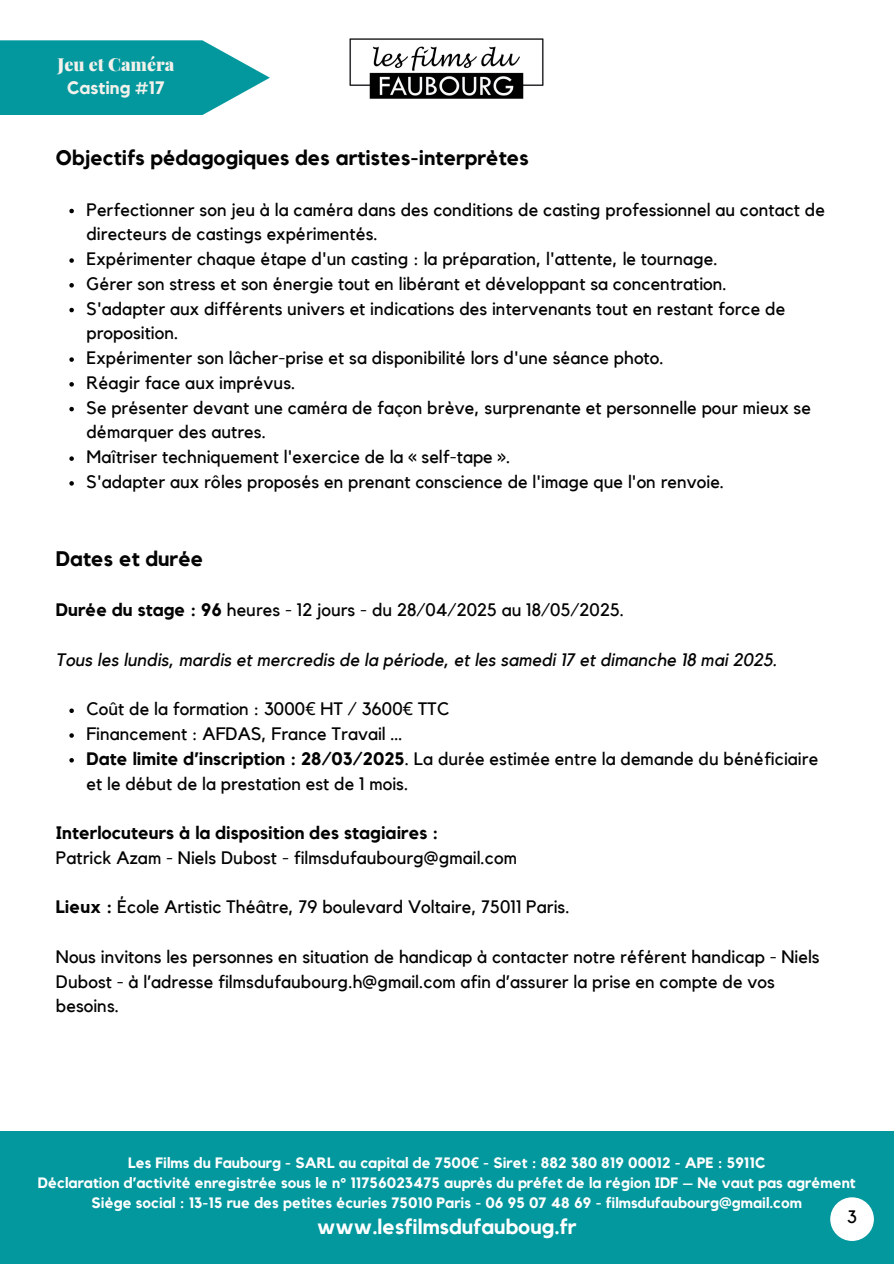
<style>
.page{position:relative;width:894px;height:1264px;background:#fff}
.page>*{position:absolute;margin:0;border:0;box-sizing:border-box;transform-origin:0 0}
.t1{font:700 21px "Kollektif";letter-spacing:.005em;color:#030303}
.t2{font:700 21px "Kollektif";letter-spacing:.005em;color:#fff}
.t3{font:18px/24.8px "Kollektif";letter-spacing:.005em;color:#030303}
.t4{font:italic 18px "Kollektif";letter-spacing:.005em;color:#030303}
.t5{font:900 18px/23.7px "Playfair Display";color:#f2f1ec;text-align:center}
.t6{font:18px "Kollektif";color:#000}
.t7{font:700 15px "Kollektif";letter-spacing:.005em;color:#fff}
.s1{font-family:"Kollektif";font-weight:700}
.s2{font-weight:700}
.s3{font-family:"Noto Sans"}
</style>
<div class="page">
<svg style="left:69px;top:209px;width:5px;height:4px"></svg>
<svg style="left:69px;top:258px;width:5px;height:5px"></svg>
<svg style="left:69px;top:283px;width:5px;height:4px"></svg>
<svg style="left:69px;top:308px;width:5px;height:4px"></svg>
<svg style="left:69px;top:357px;width:5px;height:5px"></svg>
<svg style="left:69px;top:382px;width:5px;height:4px"></svg>
<svg style="left:69px;top:407px;width:5px;height:4px"></svg>
<svg style="left:69px;top:456px;width:5px;height:5px"></svg>
<svg style="left:69px;top:481px;width:5px;height:4px"></svg>
<svg style="left:69px;top:708px;width:5px;height:5px"></svg>
<svg style="left:69px;top:733px;width:5px;height:4px"></svg>
<svg style="left:69px;top:758px;width:5px;height:4px"></svg>
<div style="left:0;top:1131px;width:893px;height:132px;background:#03989e"></div>
<div style="left:830px;top:1197px;width:43px;height:43px;background:#fff;border-radius:50%"></div>
<svg style="left:0;top:40px;width:270px;height:75px;background:#21a4a9"></svg>
<img style="left:349px;top:38px;width:195px;height:61px">
<p class="t5" style="left:57px;top:51px;width:118px">Jeu et Caméra<br><span class="s1">Casting #17</span></p>
<h2 class="t1" style="left:56px;top:148px;width:474px">Objectifs pédagogiques des artistes-interprètes</h2>
<p class="t3" style="left:86px;top:197px;width:739px">Perfectionner son jeu à la caméra dans des conditions de casting professionnel au contact de directeurs de castings expérimentés.</p>
<h1 class="t3" style="left:86px;top:247px;width:632px">Expérimenter chaque étape d'un casting : la préparation, l'attente, le tournage.</h1>
<p class="t3" style="left:86px;top:272px;width:641px">Gérer son stress et son énergie tout en libérant et développant sa concentration.</p>
<p class="t3" style="left:86px;top:296px;width:700px">S'adapter aux différents univers et indications des intervenants tout en restant force de proposition.</p>
<p class="t3" style="left:86px;top:346px;width:578px">Expérimenter son lâcher-prise et sa disponibilité lors d'une séance photo.</p>
<p class="t3" style="left:86px;top:371px;width:210px">Réagir face aux imprévus.</p>
<p class="t3" style="left:86px;top:395px;width:725px">Se présenter devant une caméra de façon brève, surprenante et personnelle pour mieux se démarquer des autres.</p>
<p class="t3" style="left:86px;top:445px;width:425px">Maîtriser techniquement l'exercice de la « self-tape ».</p>
<p class="t3" style="left:86px;top:470px;width:639px">S'adapter aux rôles proposés en prenant conscience de l'image que l'on renvoie.</p>
<p class="t1" style="left:56px;top:548px;width:149px">Dates et durée</p>
<p class="t3" style="left:56px;top:598px;width:569px"><span class="s2">Durée du stage : 96</span> heures - 12 jours - du 28/04/2025 au 18/05/2025.</p>
<h1 class="t4" style="left:56px;top:651px;width:722px">Tous les lundis, mardis et mercredis de la période, et les samedi 17 et dimanche 18 mai 2025.</h1>
<h3 class="t3" style="left:86px;top:697px;width:364px">Coût de la formation : 3000<span class="s3">€</span> HT / 3600<span class="s3">€</span> TTC</h3>
<h3 class="t3" style="left:86px;top:722px;width:317px">Financement : AFDAS, France Travail …</h3>
<p class="t3" style="left:86px;top:746px;width:733px"><span class="s2">Date limite d’inscription : 28/03/2025</span>. La durée estimée entre la demande du bénéficiaire et le début de la prestation est de 1 mois.</p>
<p class="t3" style="left:56px;top:821px;width:462px"><span class="s2">Interlocuteurs à la disposition des stagiaires :<br></span>Patrick Azam - Niels Dubost - filmsdufaubourg@gmail.com</p>
<p class="t3" style="left:56px;top:895px;width:515px"><span class="s2">Lieux :</span> École Artistic Théâtre, 79 boulevard Voltaire, 75011 Paris.</p>
<h3 class="t3" style="left:56px;top:944px;width:765px">Nous invitons les personnes en situation de handicap à contacter notre référent handicap - Niels<br>Dubost - à l’adresse filmsdufaubourg.h@gmail.com afin d’assurer la prise en compte de vos besoins.</h3>
<h3 class="t7" style="left:128px;top:1155px;width:638px">Les Films du Faubourg - SARL au capital de 7500<span class="s3">€</span> - Siret : 882 380 819 00012 - APE : 5911C</h3>
<h3 class="t7" style="left:38px;top:1175px;width:819px">Déclaration d’activité enregistrée sous le n° 11756023475 auprès du préfet de la région IDF – Ne vaut pas agrément</h3>
<p class="t7" style="left:92px;top:1195px;width:711px">Siège social : 13-15 rue des petites écuries 75010 Paris - 06 95 07 48 69 - filmsdufaubourg@gmail.com</p>
<p class="t2" style="left:317px;top:1216px;width:261px">www.lesfilmsdufauboug.fr</p>
<p class="t6" style="left:846px;top:1208px;width:11px">3</p>
</div>
